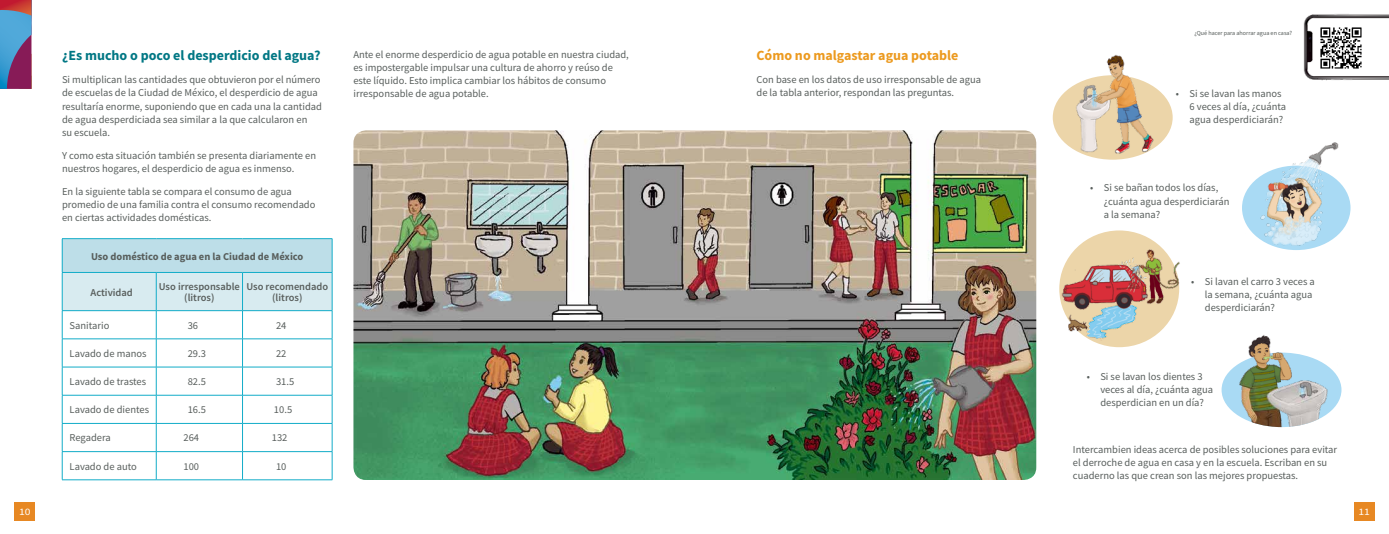
<style>
.page{position:relative;width:1389px;height:534px;background:#fff}
.page>*{position:absolute;margin:0;border:0;box-sizing:border-box;transform-origin:0 0}
.t1{font:700 14px "Source Sans Pro";color:#007784}
.t2{font:700 14px "Source Sans Pro";color:#ec9a1f}
.t3{font:10.5px/13.1px "Source Sans Pro";color:#585e5c}
.t4{font:600 10.5px/11.4px "Source Sans Pro";color:#585e5c;text-align:center}
.t5{font:700 10.5px "Source Sans Pro";color:#585e5c}
.t6{font:9.8px "Source Sans Pro";color:#fff;scale:1.18 1}
.t7{font:6.12px "Source Sans Pro";color:#585e5c}
</style>
<div class="page">
<div style="left:62px;top:238px;width:270px;height:34px;background:#bddee8"></div>
<hr style="left:62px;top:238px;width:94px;height:1px;background:#12acc8">
<hr style="left:62px;top:239px;width:1px;height:33px;background:#12acc8">
<hr style="left:156px;top:238px;width:87px;height:1px;background:#12acc8">
<hr style="left:243px;top:238px;width:89px;height:1px;background:#12acc8">
<hr style="left:332px;top:239px;width:1px;height:33px;background:#12acc8">
<svg style="left:62px;top:272px;width:271px;height:207px"></svg>
<hr style="left:62px;top:479px;width:94px;height:1px;background:#12acc8">
<hr style="left:156px;top:479px;width:87px;height:1px;background:#12acc8">
<hr style="left:243px;top:479px;width:89px;height:1px;background:#12acc8">
<img style="left:353px;top:130px;width:683px;height:349px">
<div style="left:1053px;top:75px;width:120px;height:84px;background:#ecd5a9;border-radius:50%"></div>
<div style="left:1059px;top:230px;width:120px;height:117px;background:#ecd5a9;border-radius:50%"></div>
<img style="left:1222px;top:382px;width:119px;height:45px">
<img style="left:1062px;top:55px;width:109px;height:105px">
<img style="left:1242px;top:142px;width:109px;height:108px">
<img style="left:1223px;top:335px;width:117px;height:47px">
<img style="left:1059px;top:238px;width:121px;height:109px">
<img style="left:1303px;top:14px;width:86px;height:67px">
<img style="left:1320px;top:26px;width:43px;height:43px">
<svg style="left:0;top:0;width:31px;height:89px;background:#6c6897"></svg>
<div style="left:15px;top:502px;width:20px;height:18px;background:#e78823"></div>
<div style="left:1354px;top:502px;width:20px;height:18px;background:#e78823"></div>
<h1 class="t1" style="left:62px;top:46px;width:260px">¿Es mucho o poco el desperdicio del agua?</h1>
<p class="t3" style="left:62px;top:73px;width:262px">Si multiplican las cantidades que obtuvieron por el número de escuelas de la Ciudad de México, el desperdicio de agua resultaría enorme, suponiendo que en cada una la cantidad de agua desperdiciada sea similar a la que calcularon en<br>su escuela.</p>
<p class="t3" style="left:62px;top:149px;width:256px">Y como esta situación también se presenta diariamente en nuestros hogares, el desperdicio de agua es inmenso.</p>
<p class="t3" style="left:62px;top:185px;width:255px">En la siguiente tabla se compara el consumo de agua promedio de una familia contra el consumo recomendado en ciertas actividades domésticas.</p>
<p class="t5" style="left:91px;top:249px;width:214px">Uso doméstico de agua en la Ciudad de México</p>
<p class="t4" style="left:91px;top:286px;width:44px">Actividad</p>
<p class="t4" style="left:159px;top:280px;width:83px">Uso irresponsable (litros)</p>
<p class="t4" style="left:246px;top:280px;width:83px">Uso recomendado (litros)</p>
<p class="t3" style="left:70px;top:318px;width:41px">Sanitario</p>
<p class="t3" style="left:188px;top:318px;width:12px">36</p>
<p class="t3" style="left:276px;top:318px;width:12px">24</p>
<p class="t3" style="left:70px;top:346px;width:78px">Lavado de manos</p>
<p class="t3" style="left:188px;top:346px;width:20px">29.3</p>
<p class="t3" style="left:276px;top:346px;width:12px">22</p>
<p class="t3" style="left:70px;top:374px;width:78px">Lavado de trastes</p>
<p class="t3" style="left:188px;top:374px;width:20px">82.5</p>
<p class="t3" style="left:276px;top:374px;width:20px">31.5</p>
<p class="t3" style="left:70px;top:403px;width:81px">Lavado de dientes</p>
<p class="t3" style="left:188px;top:403px;width:20px">16.5</p>
<p class="t3" style="left:274px;top:403px;width:20px">10.5</p>
<p class="t3" style="left:70px;top:431px;width:43px">Regadera</p>
<p class="t3" style="left:183px;top:431px;width:17px">264</p>
<p class="t3" style="left:272px;top:431px;width:17px">132</p>
<p class="t3" style="left:70px;top:459px;width:69px">Lavado de auto</p>
<p class="t3" style="left:183px;top:459px;width:17px">100</p>
<p class="t3" style="left:276px;top:459px;width:12px">10</p>
<p class="t3" style="left:353px;top:47px;width:277px">Ante el enorme desperdicio de agua potable en nuestra ciudad, es impostergable impulsar una cultura de ahorro y reúso de este líquido. Esto implica cambiar los hábitos de consumo irresponsable de agua potable.</p>
<h1 class="t2" style="left:756px;top:46px;width:203px">Cómo no malgastar agua potable</h1>
<p class="t3" style="left:756px;top:73px;width:226px">Con base en los datos de uso irresponsable de agua de la tabla anterior, respondan las preguntas.</p>
<p class="t7" style="left:1194px;top:29px;width:99px">¿Qué hacer para ahorrar agua en casa?</p>
<p class="t3" style="left:1190px;top:87px;width:98px;text-indent:-14px">• Si se lavan las manos<br>6 veces al día, ¿cuánta agua desperdiciarán?</p>
<p class="t3" style="left:1104px;top:181px;width:127px;text-indent:-14px">• Si se bañan todos los días, ¿cuánta agua desperdiciarán a la semana?</p>
<p class="t3" style="left:1205px;top:274px;width:111px;text-indent:-14px">• Si lavan el carro 3 veces a la semana, ¿cuánta agua desperdiciarán?</p>
<p class="t3" style="left:1100px;top:369px;width:114px;text-indent:-14px">• Si se lavan los dientes 3 veces al día, ¿cuánta agua desperdician en un día?</p>
<p class="t3" style="left:1073px;top:442px;width:266px">Intercambien ideas acerca de posibles soluciones para evitar el derroche de agua en casa y en la escuela. Escriban en su cuaderno las que crean son las mejores propuestas.</p>
<p class="t6" style="left:19px;top:505px;width:11px">10</p>
<p class="t6" style="left:1358px;top:505px;width:11px">11</p>
</div>
